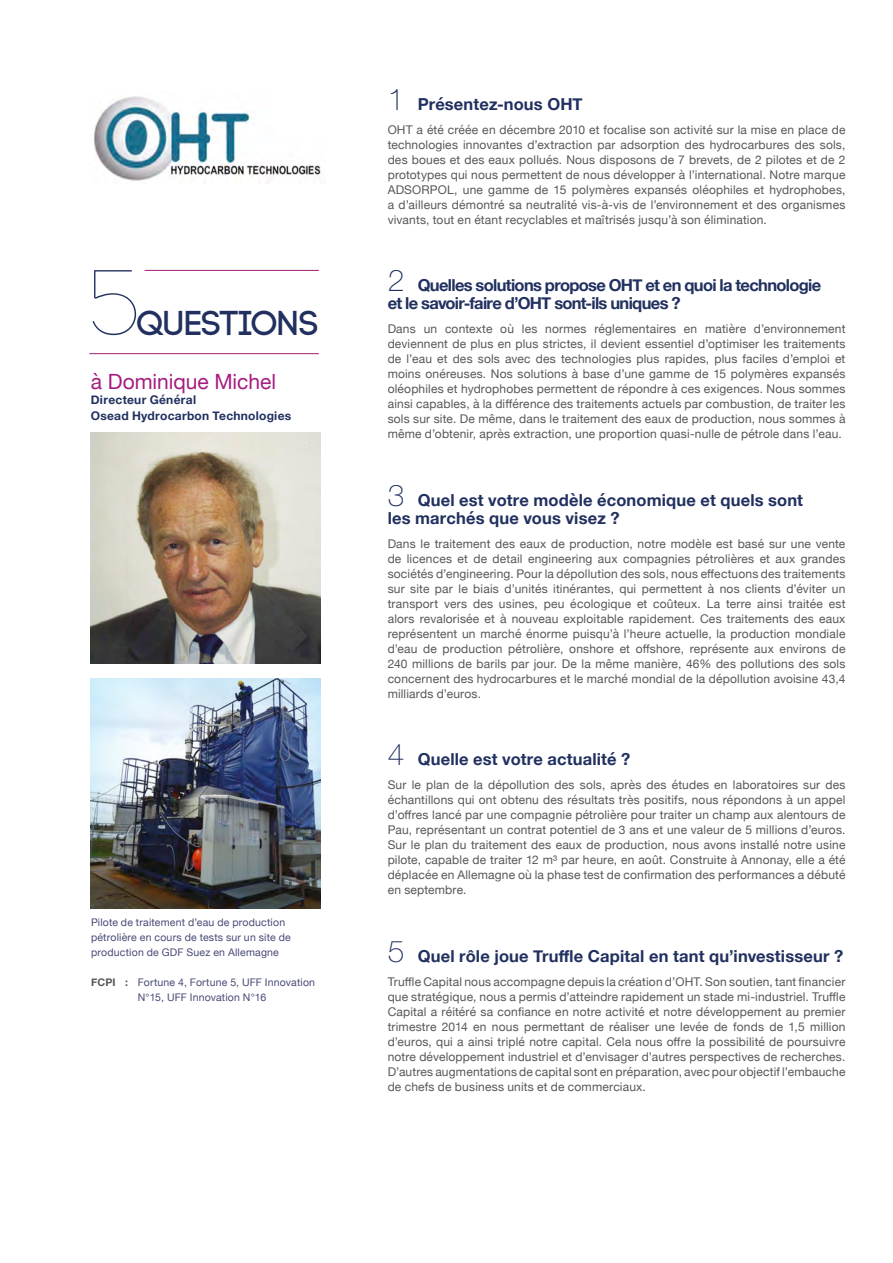
<style>
.page{position:relative;width:893px;height:1263px;background:#fff}
.page>*{position:absolute;margin:0;border:0;box-sizing:border-box;transform-origin:0 0}
.t1{font:300 93px "Code";color:#21305f}
.t2{font:700 34.5px "Code";letter-spacing:.01em;color:#21305f}
.t3{font:21px "Helvetica Neue";color:#a51d80}
.t4{font:700 16.5px/18px "Helvetica Neue";letter-spacing:.005em;color:#21305f}
.t5{font:700 16.5px/18px "Helvetica Neue";letter-spacing:-.04em;color:#21305f}
.t6{font:12px/15px "Helvetica Neue";letter-spacing:.015em;color:#575756;text-align:justify}
.t7{font:700 12px/16.2px "Helvetica Neue";letter-spacing:.025em;color:#21305f}
.t8{font:10.5px/15px "Helvetica Neue";letter-spacing:.02em;color:#484a77}
.s1{font-weight:700;color:#575756}
.s2{font-family:"Helvetica Neue LT Pro";font-weight:100;font-size:30px}
</style>
<div class="page">
<img style="left:91px;top:433px;width:230px;height:230px">
<div style="left:88px;top:677px;width:234px;height:232px;background:#5ac5f2;opacity:.42"></div>
<hr style="left:89px;top:353px;width:230px;height:1px;background:#a51d80">
<hr style="left:145px;top:270px;width:174px;height:1px;background:#a51d80">
<img style="left:94px;top:96px;width:228px;height:87px">
<p class="t1" style="left:91px;top:257px;width:49px">5</p>
<p class="t2" style="left:137px;top:306px;width:183px">QUESTIONS</p>
<p class="t3" style="left:91px;top:366px;width:187px">à Dominique Michel</p>
<p class="t7" style="left:91px;top:391px;width:202px">Directeur Général<br>Osead Hydrocarbon Technologies</p>
<p class="t8" style="left:91px;top:915px;width:201px">Pilote de traitement d’eau de production pétrolière en cours de tests sur un site de production de GDF Suez en Allemagne</p>
<p class="t8" style="left:91px;top:975px;width:226px;text-align:center"><span class="s1">FCPI :</span> Fortune 4, Fortune 5, UFF Innovation<br>N°15, UFF Innovation N°16</p>
<p class="t4" style="left:388px;top:95px;width:196px"><span class="s2">1</span> Présentez-nous OHT</p>
<p class="t6" style="left:388px;top:123px;width:459px">OHT a été créée en décembre 2010 et focalise son activité sur la mise en place de technologies innovantes d’extraction par adsorption des hydrocarbures des sols, des boues et des eaux pollués. Nous disposons de 7 brevets, de 2 pilotes et de 2 prototypes qui nous permettent de nous développer à l’international. Notre marque ADSORPOL, une gamme de 15 polymères expansés oléophiles et hydrophobes, a d’ailleurs démontré sa neutralité vis-à-vis de l’environnement et des organismes vivants, tout en étant recyclables et maîtrisés jusqu’à son élimination.</p>
<p class="t5" style="left:388px;top:277px;width:435px"><span class="s2">2</span> Quelles solutions propose OHT et en quoi la technologie et le savoir-faire d’OHT sont-ils uniques ?</p>
<p class="t6" style="left:388px;top:322px;width:459px">Dans un contexte où les normes réglementaires en matière d’environnement deviennent de plus en plus strictes, il devient essentiel d’optimiser les traitements de l’eau et des sols avec des technologies plus rapides, plus faciles d’emploi et moins onéreuses. Nos solutions à base d’une gamme de 15 polymères expansés oléophiles et hydrophobes permettent de répondre à ces exigences. Nous sommes ainsi capables, à la différence des traitements actuels par combustion, de traiter les sols sur site. De même, dans le traitement des eaux de production, nous sommes à même d’obtenir, après extraction, une proportion quasi-nulle de pétrole dans l’eau.</p>
<p class="t4" style="left:388px;top:491px;width:417px"><span class="s2">3</span> Quel est votre modèle économique et quels sont les marchés que vous visez ?</p>
<p class="t6" style="left:388px;top:537px;width:459px">Dans le traitement des eaux de production, notre modèle est basé sur une vente de licences et de detail engineering aux compagnies pétrolières et aux grandes sociétés d’engineering. Pour la dépollution des sols, nous effectuons des traitements sur site par le biais d’unités itinérantes, qui permettent à nos clients d’éviter un transport vers des usines, peu écologique et coûteux. La terre ainsi traitée est alors revalorisée et à nouveau exploitable rapidement. Ces traitements des eaux représentent un marché énorme puisqu’à l’heure actuelle, la production mondiale d’eau de production pétrolière, onshore et offshore, représente aux environs de 240 millions de barils par jour. De la même manière, 46% des pollutions des sols concernent des hydrocarbures et le marché mondial de la dépollution avoisine 43,4 milliards d’euros.</p>
<p class="t4" style="left:388px;top:751px;width:244px"><span class="s2">4</span> Quelle est votre actualité ?</p>
<p class="t6" style="left:388px;top:778px;width:459px">Sur le plan de la dépollution des sols, après des études en laboratoires sur des échantillons qui ont obtenu des résultats très positifs, nous répondons à un appel d’offres lancé par une compagnie pétrolière pour traiter un champ aux alentours de Pau, représentant un contrat potentiel de 3 ans et une valeur de 5 millions d’euros.<br>Sur le plan du traitement des eaux de production, nous avons installé notre usine pilote, capable de traiter 12 m³ par heure, en août. Construite à Annonay, elle a été déplacée en Allemagne où la phase test de confirmation des performances a débuté en septembre.</p>
<p class="t4" style="left:388px;top:947px;width:457px"><span class="s2">5</span> Quel rôle joue Truffle Capital en tant qu’investisseur ?</p>
<p class="t6" style="left:388px;top:975px;width:459px">Truffle Capital nous accompagne depuis la création d’OHT. Son soutien, tant financier que stratégique, nous a permis d’atteindre rapidement un stade mi-industriel. Truffle Capital a réitéré sa confiance en notre activité et notre développement au premier trimestre 2014 en nous permettant de réaliser une levée de fonds de 1,5 million d’euros, qui a ainsi triplé notre capital. Cela nous offre la possibilité de poursuivre notre développement industriel et d’envisager d’autres perspectives de recherches.<br>D’autres augmentations de capital sont en préparation, avec pour objectif l’embauche de chefs de business units et de commerciaux.</p>
</div>
